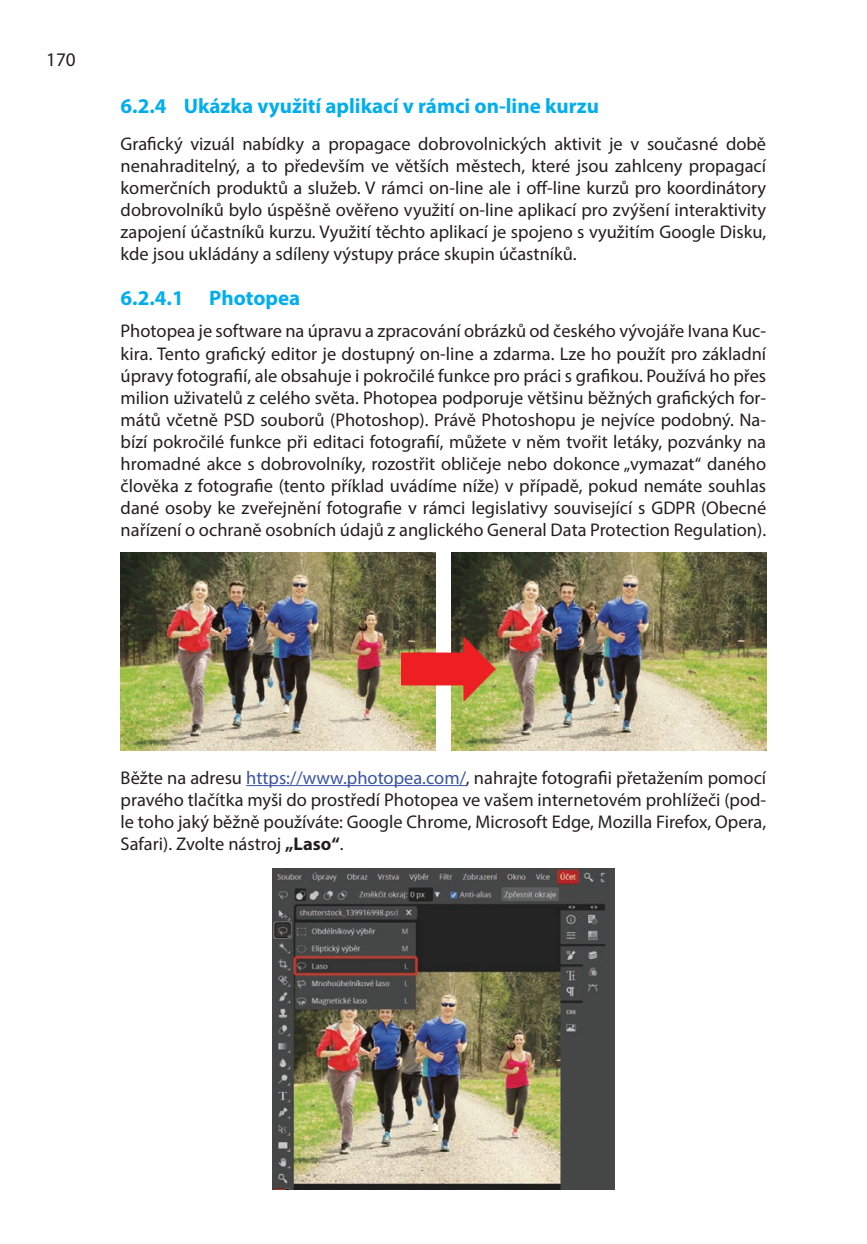
<style>
.page{position:relative;width:867px;height:1244px;background:#fff}
.page>*{position:absolute;margin:0;border:0;box-sizing:border-box;transform-origin:0 0}
.t1{font:700 21px "Myriad Pro";color:#00aeef}
.t2{font:19.25px "Myriad Pro";color:#231f20}
.t3{font:18.38px/22.1px "Myriad Pro";color:#231f20;text-align:justify}
.s1{color:#3853a3}
.s2{font-weight:700}
</style>
<div class="page">
<hr style="left:246px;top:785px;width:219px;height:1px;background:#3853a3">
<img style="left:121px;top:553px;width:314px;height:197px">
<img style="left:451px;top:553px;width:314px;height:197px">
<img style="left:401px;top:636px;width:94px;height:64px">
<img style="left:272px;top:868px;width:342px;height:320px">
<p class="t2" style="left:46px;top:47px;width:31px">170</p>
<p class="t1" style="left:121px;top:92px;width:479px">6.2.4 Ukázka využití aplikací v rámci on-line kurzu</p>
<p class="t3" style="left:121px;top:132px;width:646px">Grafický vizuál nabídky a propagace dobrovolnických aktivit je v současné době nenahraditelný, a to především ve větších městech, které jsou zahlceny propagací komerčních produktů a služeb. V rámci on-line ale i off-line kurzů pro koordinátory dobrovolníků bylo úspěšně ověřeno využití on-line aplikací pro zvýšení interaktivity zapojení účastníků kurzu. Využití těchto aplikací je spojeno s využitím Google Disku, kde jsou ukládány a sdíleny výstupy práce skupin účastníků.</p>
<p class="t1" style="left:121px;top:284px;width:181px">6.2.4.1 Photopea</p>
<p class="t3" style="left:121px;top:320px;width:646px">Photopea je software na úpravu a zpracování obrázků od českého vývojáře Ivana Kuc&shy;kira. Tento grafický editor je dostupný on-line a zdarma. Lze ho použít pro základní úpravy fotografií, ale obsahuje i pokročilé funkce pro práci s grafikou. Používá ho přes milion uživatelů z celého světa. Photopea podporuje většinu běžných grafických for&shy;mátů včetně PSD souborů (Photoshop). Právě Photoshopu je nejvíce podobný. Na&shy;bízí pokročilé funkce při editaci fotografií, můžete v něm tvořit letáky, pozvánky na hromadné akce s dobrovolníky, rozostřit obličeje nebo dokonce „vymazat“ daného člověka z fotografie (tento příklad uvádíme níže) v případě, pokud nemáte souhlas dané osoby ke zveřejnění fotografie v rámci legislativy související s GDPR (Obecné nařízení o ochraně osobních údajů z anglického General Data Protection Regulation).</p>
<p class="t3" style="left:121px;top:766px;width:646px">Běžte na adresu <span class="s1">https://www.photopea.com/</span>, nahrajte fotografii přetažením pomocí pravého tlačítka myši do prostředí Photopea ve vašem internetovém prohlížeči (pod&shy;le toho jaký běžně používáte: Google Chrome, Microsoft Edge, Mozilla Firefox, Opera, Safari). Zvolte nástroj <span class="s2">„Laso“</span>.</p>
</div>
